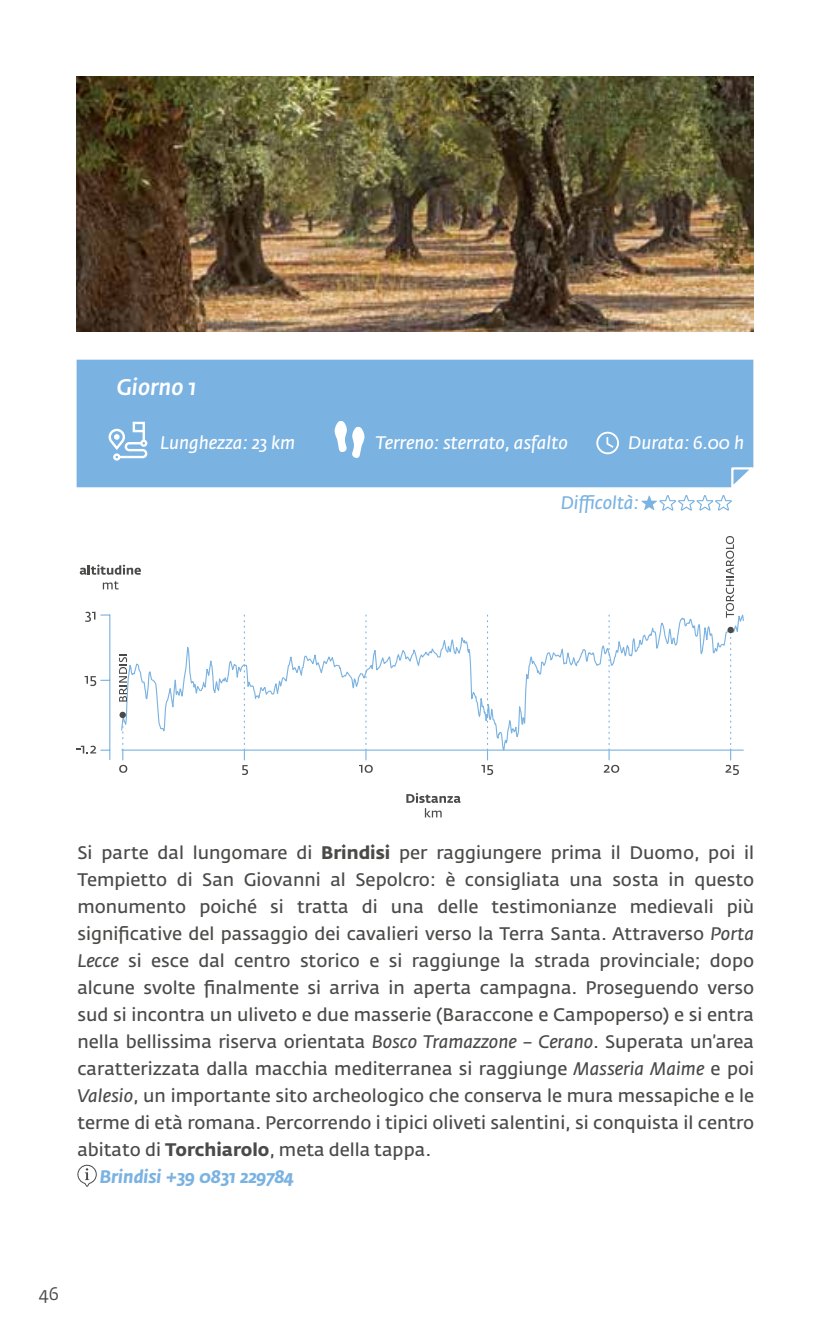
<style>
.page{position:relative;width:830px;height:1340px;background:#fff}
.page>*{position:absolute;margin:0;border:0;box-sizing:border-box;transform-origin:0 0}
.t1{font:italic 500 22.5px "Fedra Sans Std";color:#fff}
.t2{font:18px "Fedra Sans Std";color:#4a4a49}
.t3{font:italic 18px "Fedra Sans Std";color:#fff}
.t4{font:italic 700 18px "Fedra Sans Std";color:#7ab2e1}
.t5{font:italic 18px "Fedra Sans Std";color:#7ab2e1}
.t6{font:18px "Fedra Sans Std";color:#4a4a49}
.s1{font-weight:700}
.s2{font-style:italic}
</style>
<div class="page">
<div style="left:77px;top:360px;width:676px;height:127px;background:#7ab2e1"></div>
<svg style="left:108px;top:422px;width:39px;height:38px"></svg>
<svg style="left:596px;top:432px;width:22px;height:22px"></svg>
<img style="left:77px;top:77px;width:676px;height:255px">
<svg style="left:334px;top:420px;width:31px;height:38px"></svg>
<svg style="left:77px;top:1164px;width:20px;height:22px"></svg>
<svg style="left:406px;top:792px;width:54px;height:25px"></svg>
<svg style="left:85px;top:611px;width:10px;height:11px"></svg>
<svg style="left:120px;top:613px;width:624px;height:138px"></svg>
<svg style="left:80px;top:564px;width:61px;height:11px"></svg>
<svg style="left:103px;top:581px;width:16px;height:8px"></svg>
<svg style="left:119px;top:715px;width:8px;height:57px"></svg>
<svg style="left:242px;top:615px;width:6px;height:160px"></svg>
<svg style="left:359px;top:615px;width:13px;height:157px"></svg>
<svg style="left:481px;top:615px;width:12px;height:160px"></svg>
<svg style="left:603px;top:615px;width:16px;height:157px"></svg>
<hr style="left:109px;top:615px;width:1px;height:144px;background:#7ab2e1">
<svg style="left:77px;top:745px;width:33px;height:8px"></svg>
<svg style="left:84px;top:676px;width:26px;height:10px"></svg>
<svg style="left:119px;top:654px;width:8px;height:47px"></svg>
<div style="left:119px;top:711px;width:7px;height:7px;background:#4a4a49;border-radius:50%"></div>
<svg style="left:725px;top:536px;width:8px;height:81px"></svg>
<svg style="left:725px;top:627px;width:13px;height:148px"></svg>
<svg style="left:641px;top:466px;width:113px;height:45px"></svg>
<p class="t1" style="left:117px;top:372px;width:81px">Giorno 1</p>
<p class="t3" style="left:160px;top:431px;width:137px">Lunghezza: 23 km</p>
<p class="t3" style="left:375px;top:431px;width:194px">Terreno: sterrato, asfalto</p>
<p class="t3" style="left:628px;top:431px;width:117px">Durata: 6.00 h</p>
<p class="t5" style="left:560px;top:492px;width:79px">Difficoltà:</p>
<p class="t2" style="left:77px;top:841px;width:678px">Si parte dal lungomare di <span class="s1">Brindisi</span> per raggiungere prima il Duomo, poi il</p>
<p class="t2" style="left:77px;top:868px;width:678px">Tempietto di San Giovanni al Sepolcro: è consigliata una sosta in questo</p>
<p class="t2" style="left:77px;top:895px;width:678px">monumento poiché si tratta di una delle testimonianze medievali più</p>
<p class="t2" style="left:77px;top:922px;width:678px">significative del passaggio dei cavalieri verso la Terra Santa. Attraverso <span class="s2">Porta</span></p>
<p class="t2" style="left:77px;top:949px;width:678px"><span class="s2">Lecce</span> si esce dal centro storico e si raggiunge la strada provinciale; dopo</p>
<p class="t2" style="left:77px;top:976px;width:678px">alcune svolte finalmente si arriva in aperta campagna. Proseguendo verso</p>
<p class="t2" style="left:77px;top:1003px;width:678px">sud si incontra un uliveto e due masserie (Baraccone e Campoperso) e si entra</p>
<p class="t2" style="left:77px;top:1030px;width:678px">nella bellissima riserva orientata <span class="s2">Bosco Tramazzone – Cerano</span>. Superata un’area</p>
<p class="t2" style="left:77px;top:1057px;width:678px">caratterizzata dalla macchia mediterranea si raggiunge <span class="s2">Masseria Maime</span> e poi</p>
<p class="t2" style="left:77px;top:1084px;width:678px"><span class="s2">Valesio</span>, un importante sito archeologico che conserva le mura messapiche e le</p>
<p class="t2" style="left:77px;top:1111px;width:678px">terme di età romana. Percorrendo i tipici oliveti salentini, si conquista il centro</p>
<p class="t2" style="left:77px;top:1138px;width:355px">abitato di <span class="s1">Torchiarolo</span>, meta della tappa.</p>
<p class="t4" style="left:100px;top:1165px;width:195px">Brindisi +39 0831 229784</p>
<p class="t6" style="left:39px;top:1282px;width:22px">46</p>
</div>
